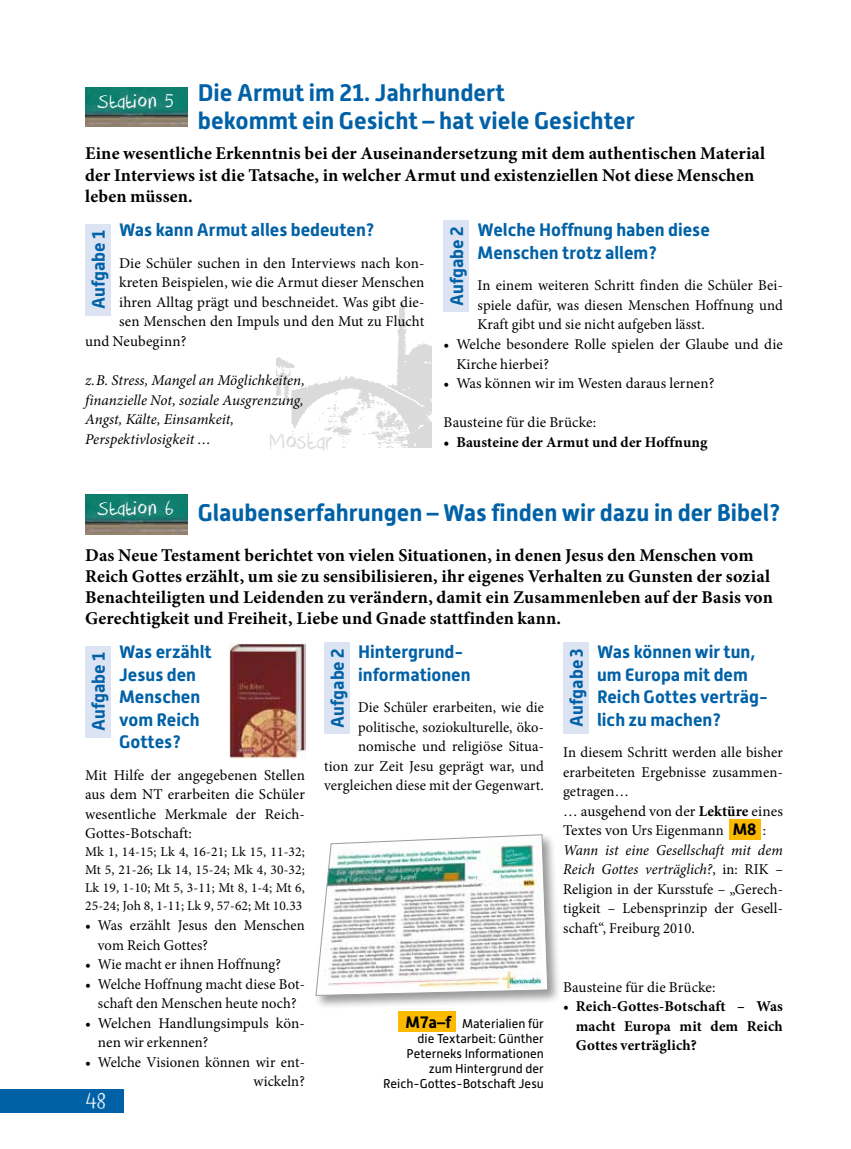
<style>
.page{position:relative;width:851px;height:1149px;background:#fff}
.page>*{position:absolute;margin:0;border:0;box-sizing:border-box;transform-origin:0 0}
.t1{font:25.65px "DK Crayon Crumble";letter-spacing:.01em;color:#dadada}
.t2{font:25.5px "DK Crayon Crumble";color:#fff}
.t3{font:700 24px/28.5px "Alwyn New";color:#0061a7}
.t4{font:22.5px "DK Crayon Crumble";letter-spacing:.01em;color:#fff}
.t5{font:700 18px/21px "Minion Pro";letter-spacing:.01em;color:#000}
.t6{font:700 18px/22.5px "Alwyn New";color:#0061a7}
.t7{font:15px/19.5px "Minion Pro";letter-spacing:.01em;color:#000}
.t8{font:15px/19.5px "Minion Pro";letter-spacing:.01em;color:#000;text-align:right;scale:.96 1}
.t9{font:italic 15px/19.5px "Minion Pro";color:#000}
.t10{font:700 15px/19.5px "Minion Pro";letter-spacing:.01em;color:#000;text-align:justify}
.t11{font:13.5px/18px "Minion Pro";letter-spacing:.01em;color:#000;text-align:justify}
.t12{font:12.75px/15px "Alwyn New";color:#000;text-align:right}
.s1{font-weight:700}
.s2{font-family:"Alwyn New";font-weight:700;font-size:16.5px}
.s3{font-style:italic}
.s4{font-weight:400}
.s5{font-weight:700;font-size:16.5px}
</style>
<div class="page">
<div style="left:0;top:1089px;width:123px;height:23px;background:#0061a7"></div>
<div style="left:729px;top:819px;width:31px;height:20px;background:#fbba00"></div>
<img style="left:276px;top:302px;width:156px;height:145px">
<img style="left:85px;top:87px;width:102px;height:40px">
<div style="left:443px;top:220px;width:26px;height:91px;background:#dce3f3"></div>
<div style="left:85px;top:224px;width:26px;height:91px;background:#dce3f3"></div>
<img style="left:85px;top:494px;width:102px;height:40px">
<div style="left:324px;top:642px;width:25px;height:91px;background:#dce3f3"></div>
<div style="left:563px;top:642px;width:25px;height:91px;background:#dce3f3"></div>
<div style="left:85px;top:646px;width:26px;height:91px;background:#dce3f3"></div>
<img style="left:230px;top:643px;width:75px;height:115px">
<div style="left:314px;top:832px;width:248px;height:177px;background:#000;opacity:.4"></div>
<svg style="left:315px;top:834px;width:233px;height:161px"></svg>
<div style="left:398px;top:1010px;width:57px;height:21px;background:#fbba00"></div>
<h3 class="t3" style="left:198px;top:78px;width:438px;text-indent:-100px"><sub>Station</sub> <sub>5</sub> Die Armut im 21. Jahrhundert<br>bekommt ein Gesicht – hat viele Gesichter</h3>
<p class="t5" style="left:85px;top:143px;width:681px">Eine wesentliche Erkenntnis bei der Auseinandersetzung mit dem authentischen Material der Interviews ist die Tatsache, in welcher Armut und existenziellen Not diese Menschen leben müssen.</p>
<p class="t6" style="left:477px;top:219px;width:234px">Welche Hoffnung haben diese<br>Menschen trotz allem?</p>
<p class="t7" style="left:477px;top:276px;width:307px;text-align:justify">In einem weiteren Schritt finden die Schüler Bei&shy;spiele dafür, was diesen Menschen Hoffnung und Kraft gibt und sie nicht aufgeben lässt.</p>
<p class="t7" style="left:456px;top:334px;width:328px;text-indent:-13px">• Welche besondere Rolle spielen der Glaube und die<br>Kirche hierbei?</p>
<p class="t7" style="left:443px;top:373px;width:272px">• Was können wir im Westen daraus lernen?</p>
<p class="t7" style="left:443px;top:412px;width:154px">Bausteine für die Brücke:</p>
<p class="t10" style="left:443px;top:431px;width:265px">• Bausteine der Armut und der Hoffnung</p>
<p class="t6" style="left:119px;top:219px;width:257px">Was kann Armut alles bedeuten?</p>
<p class="t7" style="left:119px;top:253px;width:307px">Die Schüler suchen in den Interviews nach kon-</p>
<p class="t7" style="left:119px;top:273px;width:307px">kreten Beispielen, wie die Armut dieser Menschen</p>
<p class="t7" style="left:119px;top:292px;width:307px">ihren Alltag prägt und beschneidet. Was gibt die-</p>
<p class="t7" style="left:119px;top:312px;width:307px">sen Menschen den Impuls und den Mut zu Flucht</p>
<p class="t7" style="left:85px;top:331px;width:103px">und Neubeginn?</p>
<p class="t9" style="left:85px;top:370px;width:221px">z.B. Stress, Mangel an Möglichkeiten, finanzielle Not, soziale Ausgrenzung,<br>Angst, Kälte, Einsamkeit,<br>Perspektivlosigkeit …</p>
<p class="t6" style="left:87px;top:309px;width:81px;rotate:-90deg">Aufgabe 1</p>
<p class="t6" style="left:445px;top:306px;width:81px;rotate:-90deg">Aufgabe 2</p>
<h1 class="t1" style="left:269px;top:426px;width:65px">Mostar</h1>
<h3 class="t4" style="left:98px;top:494px;width:78px">Station 6</h3>
<h3 class="t3" style="left:198px;top:498px;width:584px">Glaubenserfahrungen – Was finden wir dazu in der Bibel?</h3>
<p class="t5" style="left:85px;top:544px;width:689px">Das Neue Testament berichtet von vielen Situationen, in denen Jesus den Menschen vom Reich Gottes erzählt, um sie zu sensibilisieren, ihr eigenes Verhalten zu Gunsten der sozial Benachteiligten und Leidenden zu verändern, damit ein Zusammenleben auf der Basis von Gerechtigkeit und Freiheit, Liebe und Gnade stattfinden kann.</p>
<p class="t6" style="left:597px;top:640px;width:172px">Was können wir tun, um Europa mit dem<br>Reich Gottes verträg&shy;lich zu machen?</p>
<p class="t7" style="left:563px;top:742px;width:221px">In diesem Schritt werden alle bisher erarbeiteten Ergebnisse zusammen&shy;getragen…<br>… ausgehend von der <span class="s1">Lektüre</span> eines<br>Textes von Urs Eigenmann <span class="s2">M8</span> :<br><span class="s3">Wann ist eine Gesellschaft mit dem<br>Reich Gottes verträglich?</span>, in: RIK –<br>Religion in der Kursstufe – „Gerech&shy;tigkeit – Lebensprinzip der Gesell&shy;schaft“, Freiburg 2010.</p>
<p class="t6" style="left:358px;top:640px;width:114px">Hintergrund&shy;informationen</p>
<p class="t8" style="left:324px;top:697px;width:230px">Die Schüler erarbeiten, wie die politische, soziokulturelle, öko&shy;nomische und religiöse Situa-<br>tion zur Zeit Jesu geprägt war, und vergleichen diese mit der Gegenwart.</p>
<p class="t6" style="left:119px;top:640px;width:94px">Was erzählt<br>Jesus den<br>Menschen vom Reich<br>Gottes?</p>
<p class="t7" style="left:85px;top:765px;width:221px;text-align:justify">Mit Hilfe der angegebenen Stellen aus dem NT erarbeiten die Schüler wesentliche Merkmale der Reich-Gottes-Botschaft:</p>
<p class="t11" style="left:85px;top:842px;width:221px">Mk 1, 14-15; Lk 4, 16-21; Lk 15, 11-32; Mt 5, 21-26; Lk 14, 15-24; Mk 4, 30-32; Lk 19, 1-10; Mt 5, 3-11; Mt 8, 1-4; Mt 6, 25-24; Joh 8, 1-11; Lk 9, 57-62; Mt 10.33</p>
<p class="t7" style="left:98px;top:915px;width:208px;text-indent:-13px">• Was erzählt Jesus den Menschen vom Reich Gottes?</p>
<p class="t7" style="left:85px;top:954px;width:197px">• Wie macht er ihnen Hoffnung?</p>
<p class="t7" style="left:85px;top:973px;width:221px;text-align:center">• Welche Hoffnung macht diese Bot&shy;schaft den Menschen heute noch?</p>
<p class="t7" style="left:98px;top:1012px;width:208px;text-indent:-13px">• Welchen Handlungsimpuls kön&shy;nen wir erkennen?</p>
<p class="t7" style="left:85px;top:1051px;width:221px;text-align:right">• Welche Visionen können wir ent&shy;wickeln?</p>
<p class="t6" style="left:87px;top:730px;width:81px;rotate:-90deg">Aufgabe 1</p>
<p class="t6" style="left:326px;top:727px;width:81px;rotate:-90deg">Aufgabe 2</p>
<p class="t6" style="left:565px;top:726px;width:80px;rotate:-90deg">Aufgabe 3</p>
<p class="t7" style="left:563px;top:976px;width:154px">Bausteine für die Brücke:</p>
<p class="t10" style="left:575px;top:995px;width:208px;text-indent:-13px"><span class="s4">•</span> Reich-Gottes-Botschaft – Was macht Europa mit dem Reich Gottes verträglich?</p>
<p class="t12" style="left:383px;top:1015px;width:162px"><span class="s5">M7a–f</span> Materialien für<br>die Textarbeit: Günther<br>Peterneks Informationen zum Hintergrund der<br>Reich-Gottes-Botschaft Jesu</p>
<h2 class="t2" style="left:85px;top:1085px;width:23px">48</h2>
</div>
